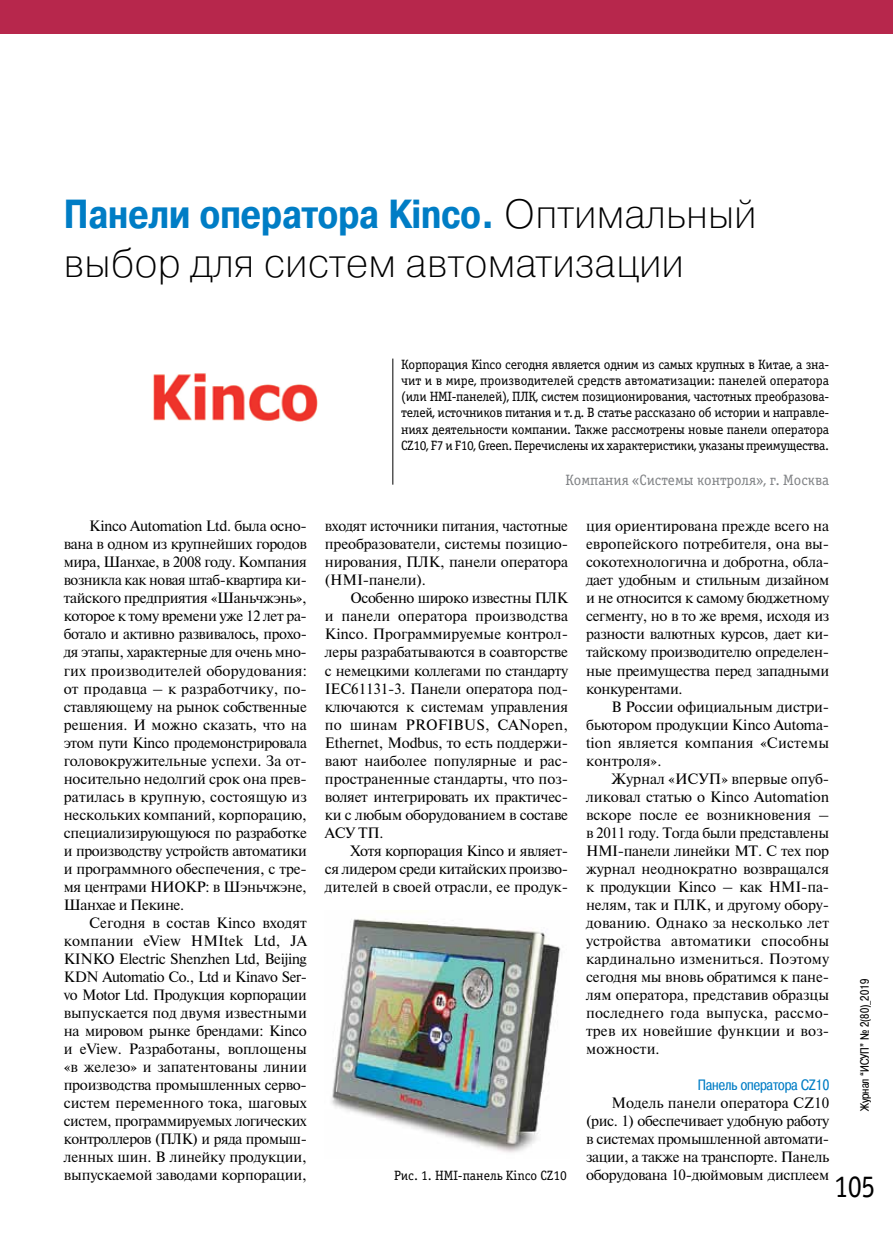
<style>
.page{position:relative;width:893px;height:1234px;background:#fff}
.page>*{position:absolute;margin:0;border:0;box-sizing:border-box;transform-origin:0 0}
.t1{font:700 40.5px "Pragmatica Cond C";color:#007dc5}
.t2{font:40.5px "Pragmatica Light C";color:#000}
.t3{font:31.5px "Officina Serif C";color:#000;scale:.9 1}
.t4{font:15px/18px "Newton";letter-spacing:-.01em;color:#000;text-align:justify}
.t5{font:15px "Officina Serif C";color:#808285}
.t6{font:15px "Pragmatica Cond C";color:#007dc5}
.t7{font:13.5px/16.2px "Officina Serif C";letter-spacing:-.025em;color:#000;text-align:justify}
.t8{font:13.5px "Officina Serif C";color:#000}
.t9{font:12px "Pragmatica Cond C";color:#000}
.s1{font-family:"Pragmatica Light C";font-weight:400;color:#000}
</style>
<div class="page">
<div style="left:0;top:0;width:893px;height:34px;background:#b7274c"></div>
<hr style="left:393px;top:358px;width:1px;height:126px;background:#000">
<img style="left:153px;top:373px;width:165px;height:49px">
<img style="left:331px;top:919px;width:230px;height:234px">
<h1 class="t1" style="left:64px;top:191px;width:694px">Панели оператора Kinco. <span class="s1">Оптимальный</span></h1>
<h1 class="t2" style="left:64px;top:240px;width:622px">выбор для систем автоматизации</h1>
<p class="t4" style="left:64px;top:516px;width:245px;text-indent:26px">Kinco Automation Ltd. была осно&shy;вана в одном из крупнейших городов мира, Шанхае, в 2008 году. Компания возникла как новая штаб-квартира ки&shy;тайского предприятия «Шаньчжэнь», которое к тому времени уже 12 лет ра&shy;ботало и активно развивалось, прохо&shy;дя этапы, характерные для очень мно&shy;гих производителей оборудования: от продавца – к разработчику, по&shy;ставляющему на рынок собственные решения. И можно сказать, что на этом пути Kinco продемонстрировала головокружительные успехи. За от&shy;носительно недолгий срок она прев&shy;ратилась в крупную, состоящую из нескольких компаний, корпорацию, специализирующуюся по разработке и производству устройств автоматики и программного обеспечения, с тре&shy;мя центрами НИОКР: в Шэньчжэне, Шанхае и Пекине.</p>
<p class="t4" style="left:64px;top:912px;width:245px;text-indent:26px">Сегодня в состав Kinco входят компании eView HMItek Ltd, JA KINKO Electric Shenzhen Ltd, Beijing KDN Automatio Co., Ltd и Kinavo Ser&shy;vo Motor Ltd. Продукция корпорации выпускается под двумя известными на мировом рынке брендами: Kinco и eView. Разработаны, воплощены «в железо» и запатентованы линии производства промышленных серво&shy;систем переменного тока, шаговых систем, программируемых логических контроллеров (ПЛК) и ряда промыш&shy;ленных шин. В линейку продукции, выпускаемой заводами корпорации,</p>
<p class="t7" style="left:401px;top:356px;width:430px">Корпорация Kinco сегодня является одним из самых крупных в Китае, а зна&shy;чит и в мире, производителей средств автоматизации: панелей оператора (или HMI-панелей), ПЛК, систем позиционирования, частотных преобразова&shy;телей, источников питания и т.д. В статье рассказано об истории и направле&shy;ниях деятельности компании. Также рассмотрены новые панели оператора CZ10, F7 и F10, Green. Перечислены их характеристики, указаны преимущества.</p>
<p class="t5" style="left:565px;top:471px;width:265px">Компания «Системы контроля», г. Москва</p>
<p class="t4" style="left:325px;top:516px;width:245px">входят источники питания, частотные преобразователи, системы позицио&shy;нирования, ПЛК, панели оператора (HMI-панели).</p>
<p class="t4" style="left:325px;top:588px;width:245px;text-indent:26px">Особенно широко известны ПЛК и панели оператора производства Kinco. Программируемые контрол&shy;леры разрабатываются в соавторстве с немецкими коллегами по стандарту IEC61131-3. Панели оператора под&shy;ключаются к системам управления по шинам PROFIBUS, CANopen, Ethernet, Modbus, то есть поддержи&shy;вают наиболее популярные и рас&shy;пространенные стандарты, что поз&shy;воляет интегрировать их практичес&shy;ки с любым оборудованием в составе АСУ ТП.</p>
<p class="t4" style="left:325px;top:840px;width:245px;text-indent:26px">Хотя корпорация Kinco и являет&shy;ся лидером среди китайских произво&shy;дителей в своей отрасли, ее продук-</p>
<p class="t8" style="left:394px;top:1168px;width:174px">Рис. 1. HMI-панель Kinco CZ10</p>
<p class="t4" style="left:586px;top:516px;width:245px">ция ориентирована прежде всего на европейского потребителя, она вы&shy;сокотехнологична и добротна, обла&shy;дает удобным и стильным дизайном и не относится к самому бюджетному сегменту, но в то же время, исходя из разности валютных курсов, дает ки&shy;тайскому производителю определен&shy;ные преимущества перед западными конкурентами.</p>
<p class="t4" style="left:586px;top:696px;width:245px;text-indent:26px">В России официальным дистри&shy;бьютором продукции Kinco Automa&shy;tion является компания «Системы контроля».</p>
<p class="t4" style="left:586px;top:768px;width:245px;text-indent:26px">Журнал «ИСУП» впервые опуб&shy;ликовал статью о Kinco Automation вскоре после ее возникновения – в 2011 году. Тогда были представлены HMI-панели линейки MT. С тех пор журнал неоднократно возвращался к продукции Kinco – как HMI-па&shy;нелям, так и ПЛК, и другому обору&shy;дованию. Однако за несколько лет устройства автоматики способны кардинально измениться. Поэтому сегодня мы вновь обратимся к пане&shy;лям оператора, представив образцы последнего года выпуска, рассмо&shy;трев их новейшие функции и воз&shy;можности.</p>
<p class="t6" style="left:698px;top:1075px;width:133px">Панель оператора CZ10</p>
<p class="t4" style="left:586px;top:1092px;width:245px;text-indent:26px">Модель панели оператора CZ10 (рис. 1) обеспечивает удобную работу в системах промышленной автомати&shy;зации, а также на транспорте. Панель оборудована 10‑дюймовым дисплеем</p>
<p class="t9" style="left:858px;top:1110px;width:134px;rotate:-90deg">Журнал “ИСУП” № 2(80)_2019</p>
<h2 class="t3" style="left:834px;top:1168px;width:47px">105</h2>
</div>
